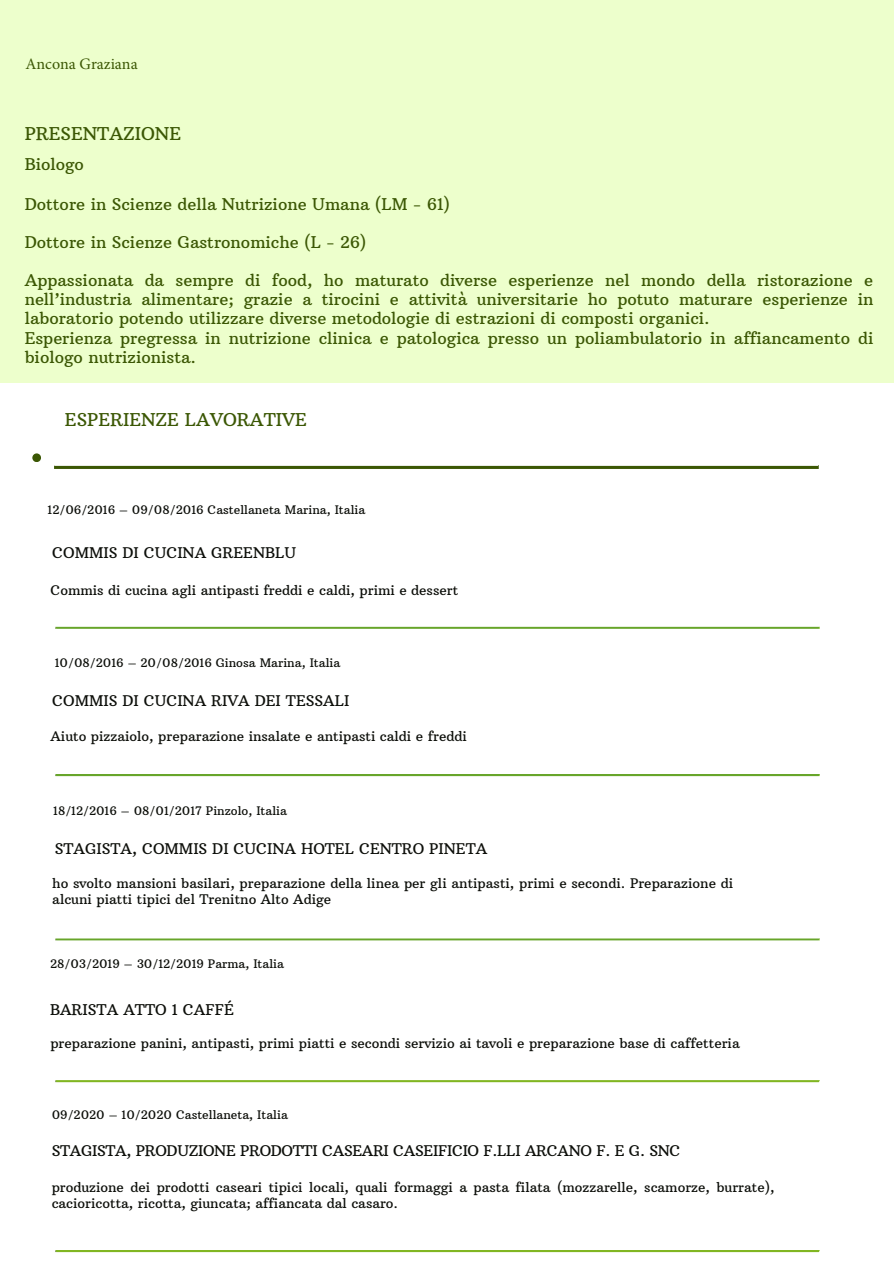
<style>
.page{position:relative;width:894px;height:1264px;background:#fff}
.page>*{position:absolute;margin:0;border:0;box-sizing:border-box;transform-origin:0 0}
.t1{font:18px "Arbutus Slab";color:#3b5704}
.t2{font:16.5px/19.2px "Arbutus Slab";color:#3b5704}
.t3{font:15.9px "Minion Pro";color:#3b5704}
.t4{font:15px "Arbutus Slab";color:#0c0e09}
.t5{font:15px "Arbutus Slab";letter-spacing:-.02em;color:#0c0e09}
.t6{font:13.5px/15.8px "Arbutus Slab";color:#0c0e09}
.t7{font:12px "Arbutus Slab";color:#0c0e09}
</style>
<div class="page">
<div style="left:0;top:0;width:892px;height:382px;background:#edffcc"></div>
<hr style="left:55px;top:774px;width:764px;height:2px;background:#67a52a">
<svg style="left:54px;top:465px;width:764px;height:4px;background:#687d3e"></svg>
<svg style="left:32px;top:453px;width:9px;height:9px"></svg>
<hr style="left:55px;top:626px;width:764px;height:3px;background:#67a52a">
<svg style="left:810px;top:626px;width:9px;height:3px"></svg>
<svg style="left:55px;top:626px;width:9px;height:3px"></svg>
<hr style="left:55px;top:938px;width:764px;height:2px;background:#67a52a">
<hr style="left:55px;top:1080px;width:764px;height:2px;background:#81b622">
<hr style="left:55px;top:1249px;width:764px;height:3px;background:#81b622">
<h2 class="t3" style="left:26px;top:53px;width:114px">Ancona Graziana</h2>
<h2 class="t1" style="left:25px;top:122px;width:158px">PRESENTAZIONE</h2>
<h2 class="t2" style="left:25px;top:154px;width:61px">Biologo</h2>
<h2 class="t2" style="left:25px;top:194px;width:427px">Dottore in Scienze della Nutrizione Umana (LM - 61)</h2>
<h2 class="t2" style="left:25px;top:232px;width:343px">Dottore in Scienze Gastronomiche (L - 26)</h2>
<h2 class="t2" style="left:25px;top:271px;width:850px">Appassionata da sempre di food, ho maturato diverse esperienze nel mondo della ristorazione e nell’industria alimentare; grazie a tirocini e attività universitarie ho potuto maturare esperienze in laboratorio potendo utilizzare diverse metodologie di estrazioni di composti organici.<br>Esperienza pregressa in nutrizione clinica e patologica presso un poliambulatorio in affiancamento di biologo nutrizionista.</h2>
<h1 class="t1" style="left:65px;top:409px;width:243px">ESPERIENZE LAVORATIVE</h1>
<p class="t7" style="left:48px;top:502px;width:319px">12/06/2016 – 09/08/2016 Castellaneta Marina, Italia</p>
<h3 class="t4" style="left:52px;top:543px;width:245px">COMMIS DI CUCINA GREENBLU</h3>
<p class="t6" style="left:51px;top:582px;width:409px">Commis di cucina agli antipasti freddi e caldi, primi e dessert</p>
<p class="t7" style="left:55px;top:655px;width:287px">10/08/2016 – 20/08/2016 Ginosa Marina, Italia</p>
<h5 class="t4" style="left:52px;top:690px;width:298px">COMMIS DI CUCINA RIVA DEI TESSALI</h5>
<p class="t6" style="left:51px;top:728px;width:417px">Aiuto pizzaiolo, preparazione insalate e antipasti caldi e freddi</p>
<h5 class="t7" style="left:53px;top:803px;width:235px">18/12/2016 – 08/01/2017 Pinzolo, Italia</h5>
<p class="t4" style="left:55px;top:839px;width:434px">STAGISTA, COMMIS DI CUCINA HOTEL CENTRO PINETA</p>
<h3 class="t6" style="left:52px;top:875px;width:682px">ho svolto mansioni basilari, preparazione della linea per gli antipasti, primi e secondi. Preparazione di alcuni piatti tipici del Trenitno Alto Adige</h3>
<p class="t7" style="left:50px;top:956px;width:235px">28/03/2019 – 30/12/2019 Parma, Italia</p>
<h3 class="t4" style="left:50px;top:1000px;width:185px">BARISTA ATTO 1 CAFFÉ</h3>
<p class="t6" style="left:50px;top:1035px;width:690px">preparazione panini, antipasti, primi piatti e secondi servizio ai tavoli e preparazione base di caffetteria</p>
<p class="t7" style="left:52px;top:1106px;width:238px">09/2020 – 10/2020 Castellaneta, Italia</p>
<h5 class="t5" style="left:52px;top:1140px;width:630px">STAGISTA, PRODUZIONE PRODOTTI CASEARI CASEIFICIO F.LLI ARCANO F. E G. SNC</h5>
<h3 class="t6" style="left:52px;top:1179px;width:724px">produzione dei prodotti caseari tipici locali, quali formaggi a pasta filata (mozzarelle, scamorze, burrate), cacioricotta, ricotta, giuncata; affiancata dal casaro.</h3>
</div>
